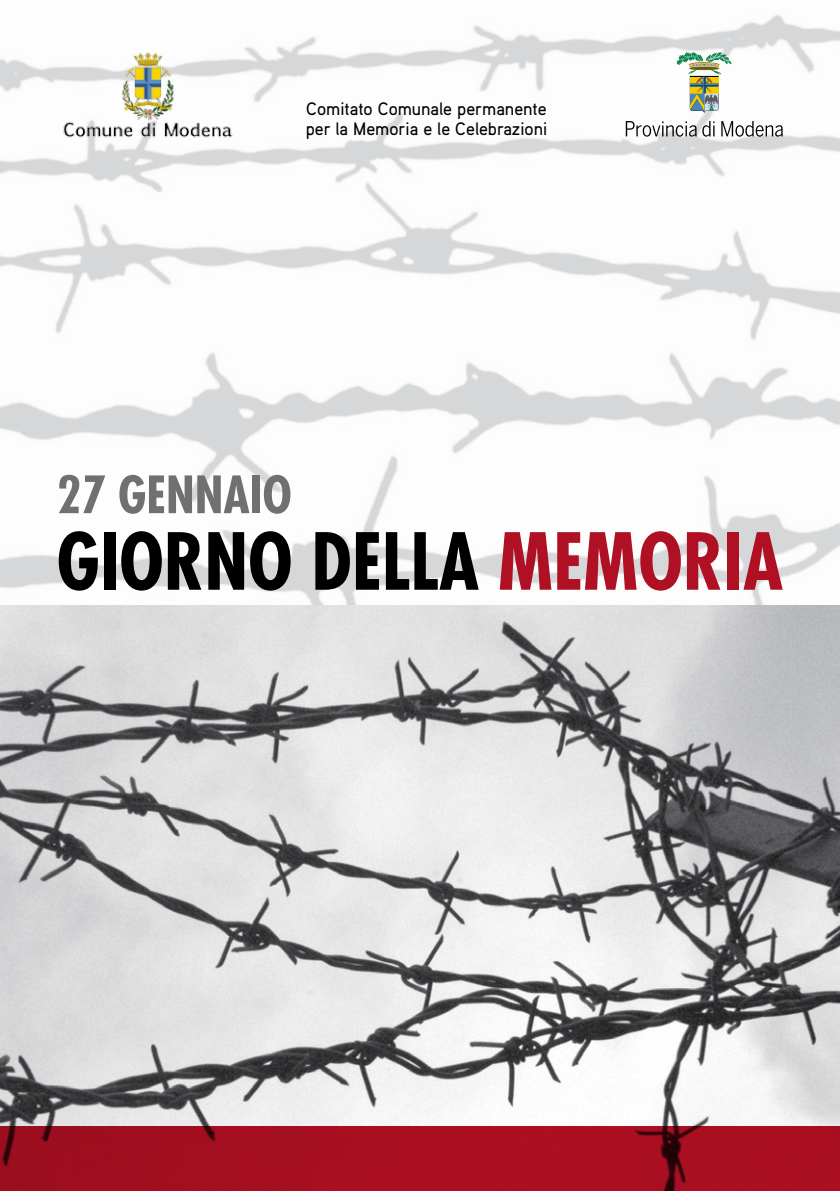
<style>
.page{position:relative;width:840px;height:1191px;background:#fff}
.page>*{position:absolute;margin:0;border:0;box-sizing:border-box;transform-origin:0 0}
.t1{font:700 condensed 76.4px "Futura";color:#000}
.t2{font:700 condensed 50px "Futura";color:#6f7072}
.Predefinito{font:500 18px "Aaux Pro";color:#000}
.s1{color:#af1023}
</style>
<div class="page">
<img style="left:0;top:14px;width:839px;height:591px">
<img style="left:0;top:605px;width:839px;height:521px">
<div style="left:0;top:1126px;width:839px;height:65px;background:#a80f21"></div>
<img style="left:57px;top:52px;width:182px;height:87px">
<svg style="left:675px;top:52px;width:56px;height:61px"></svg>
<svg style="left:625px;top:121px;width:71px;height:16px"></svg>
<svg style="left:702px;top:121px;width:12px;height:16px"></svg>
<svg style="left:721px;top:121px;width:61px;height:16px"></svg>
<p class="Predefinito" style="left:306px;top:97px;width:242px">Comitato Comunale permanente</p>
<p class="Predefinito" style="left:305px;top:117px;width:243px">per la Memoria e le Celebrazioni</p>
<p class="t2" style="left:57px;top:463px;width:236px">27 GENNAIO</p>
<p class="t1" style="left:57px;top:514px;width:727px">GIORNO DELLA <span class="s1">MEMORIA</span></p>
</div>
